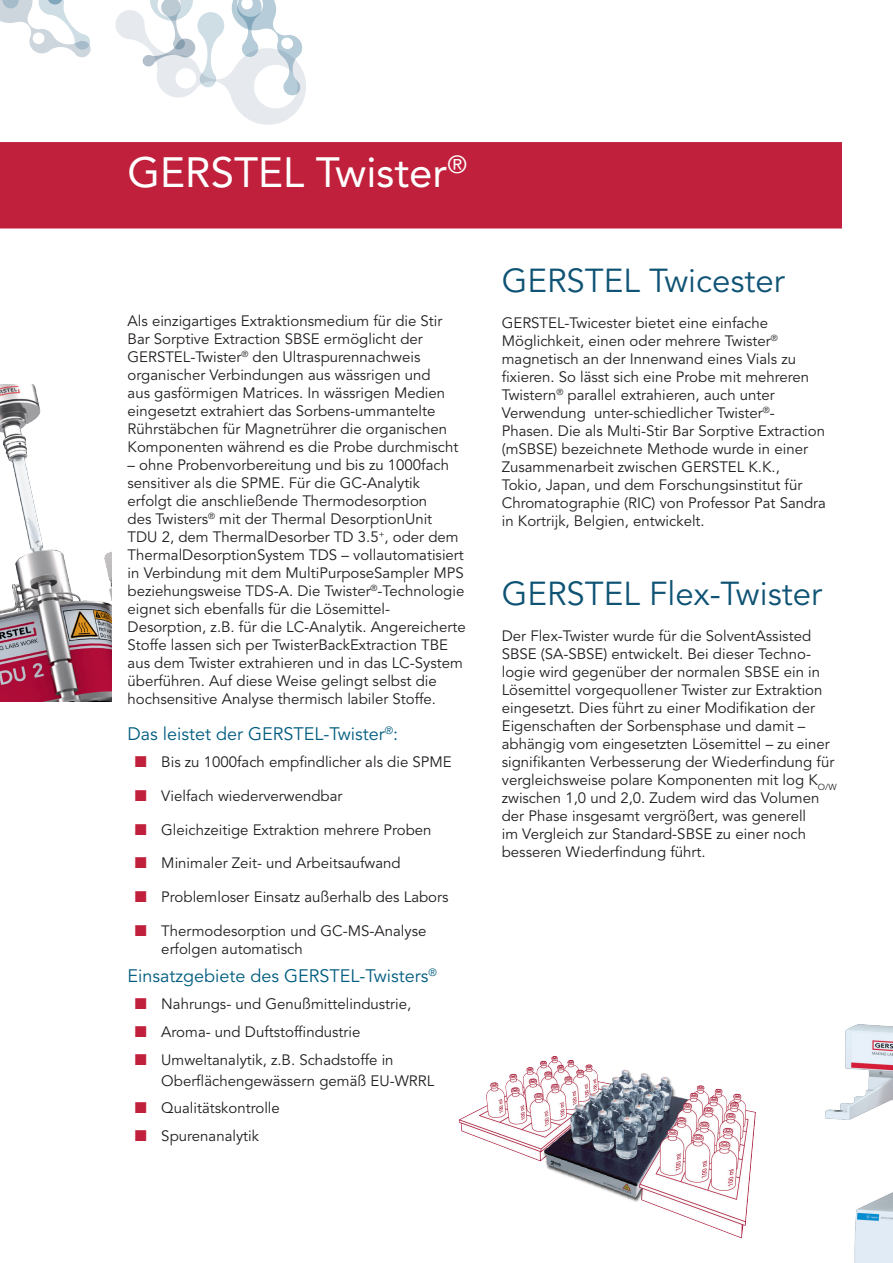
<style>
.page{position:relative;width:893px;height:1263px;background:#fff}
.page>*{position:absolute;margin:0;border:0;box-sizing:border-box;transform-origin:0 0}
.t1{font:42px "Avenir LT Pro";color:#fff}
.t2{font:33px "Avenir LT Pro";color:#0f5374}
.t3{font:18px "Avenir LT Pro";color:#005c7f}
.t4{font:15px/18px "Avenir LT Pro";color:#231f20}
</style>
<div class="page">
<div style="left:0;top:142px;width:842px;height:86px;background:#c0203b"></div>
<svg style="left:115px;top:0;width:191px;height:125px"></svg>
<svg style="left:0;top:0;width:91px;height:58px"></svg>
<img style="left:458px;top:1057px;width:298px;height:182px">
<img style="left:0;top:385px;width:111px;height:317px">
<img style="left:825px;top:1024px;width:68px;height:239px">
<h1 class="t1" style="left:128px;top:146px;width:341px">GERSTEL Twister<sup>®</sup></h1>
<p class="t4" style="left:128px;top:312px;width:332px">Als einzigartiges Extraktionsmedium für die Stir Bar Sorptive Extraction SBSE ermöglicht der GERSTEL-Twister<sup>®</sup> den Ultraspurennachweis organischer Verbindungen aus wässrigen und<br>aus gasförmigen Matrices. In wässrigen Medien eingesetzt extrahiert das Sorbens-ummantelte Rührstäbchen für Magnetrührer die organischen Komponenten während es die Probe durchmischt</p>
<p class="t4" style="left:128px;top:456px;width:340px">– ohne Probenvorbereitung und bis zu 1000fach sensitiver als die SPME. Für die GC-Analytik erfolgt die anschließende Thermodesorption<br>des Twisters<sup>®</sup> mit der Thermal DesorptionUnit TDU 2, dem ThermalDesorber TD 3.5<sup>+</sup>, oder dem ThermalDesorptionSystem TDS – vollautomatisiert in Verbindung mit dem MultiPurposeSampler MPS beziehungsweise TDS-A. Die Twister<sup>®</sup>-Technologie eignet sich ebenfalls für die Lösemittel-Desorption, z.B. für die LC-Analytik. Angereicherte Stoffe lassen sich per TwisterBackExtraction TBE aus dem Twister extrahieren und in das LC-System überführen. Auf diese Weise gelingt selbst die hochsensitive Analyse thermisch labiler Stoffe.</p>
<p class="t3" style="left:128px;top:723px;width:272px">Das leistet der GERSTEL-Twister<sup>®</sup>:</p>
<p class="t4" style="left:161px;top:753px;width:292px">Bis zu 1000fach empfindlicher als die SPME</p>
<p class="t4" style="left:161px;top:787px;width:183px">Vielfach wiederverwendbar</p>
<p class="t4" style="left:161px;top:821px;width:272px">Gleichzeitige Extraktion mehrere Proben</p>
<p class="t4" style="left:161px;top:854px;width:241px">Minimaler Zeit- und Arbeitsaufwand</p>
<p class="t4" style="left:161px;top:888px;width:289px">Problemloser Einsatz außerhalb des Labors</p>
<p class="t4" style="left:161px;top:922px;width:267px">Thermodesorption und GC-MS-Analyse erfolgen automatisch</p>
<p class="t3" style="left:128px;top:965px;width:311px">Einsatzgebiete des GERSTEL-Twisters<sup>®</sup></p>
<p class="t4" style="left:161px;top:990px;width:251px;line-height:27.8px">Nahrungs- und Genußmittelindustrie,<br>Aroma- und Duftstoffindustrie<br>Umweltanalytik, z.B. Schadstoffe in</p>
<p class="t4" style="left:161px;top:1067px;width:274px;line-height:27.8px">Oberflächengewässern gemäß EU-WRRL<br>Qualitätskontrolle<br>Spurenanalytik</p>
<h2 class="t2" style="left:502px;top:261px;width:284px">GERSTEL Twicester</h2>
<p class="t4" style="left:502px;top:314px;width:326px">GERSTEL-Twicester bietet eine einfache Möglichkeit, einen oder mehrere Twister<sup>® </sup>magnetisch an der Innenwand eines Vials zu fixieren. So lässt sich eine Probe mit mehreren Twistern<sup>®</sup> parallel extrahieren, auch unter Verwendung unter-schiedlicher Twister<sup>®</sup>- Phasen. Die als Multi-Stir Bar Sorptive Extraction (mSBSE) bezeichnete Methode wurde in einer Zusammenarbeit zwischen GERSTEL K.K.,<br>Tokio, Japan, und dem Forschungsinstitut für Chromatographie (RIC) von Professor Pat Sandra in Kortrijk, Belgien, entwickelt.</p>
<h2 class="t2" style="left:502px;top:574px;width:322px">GERSTEL Flex-Twister</h2>
<p class="t4" style="left:502px;top:627px;width:336px">Der Flex-Twister wurde für die SolventAssisted SBSE (SA-SBSE) entwickelt. Bei dieser Techno&shy;logie wird gegenüber der normalen SBSE ein in Lösemittel vorgequollener Twister zur Extraktion eingesetzt. Dies führt zu einer Modifikation der Eigenschaften der Sorbensphase und damit – abhängig vom eingesetzten Lösemittel – zu einer signifikanten Verbesserung der Wiederfindung für vergleichsweise polare Komponenten mit log K<sub>O/W </sub>zwischen 1,0 und 2,0. Zudem wird das Volumen der Phase insgesamt vergrößert, was generell<br>im Vergleich zur Standard-SBSE zu einer noch besseren Wiederfindung führt.</p>
</div>
